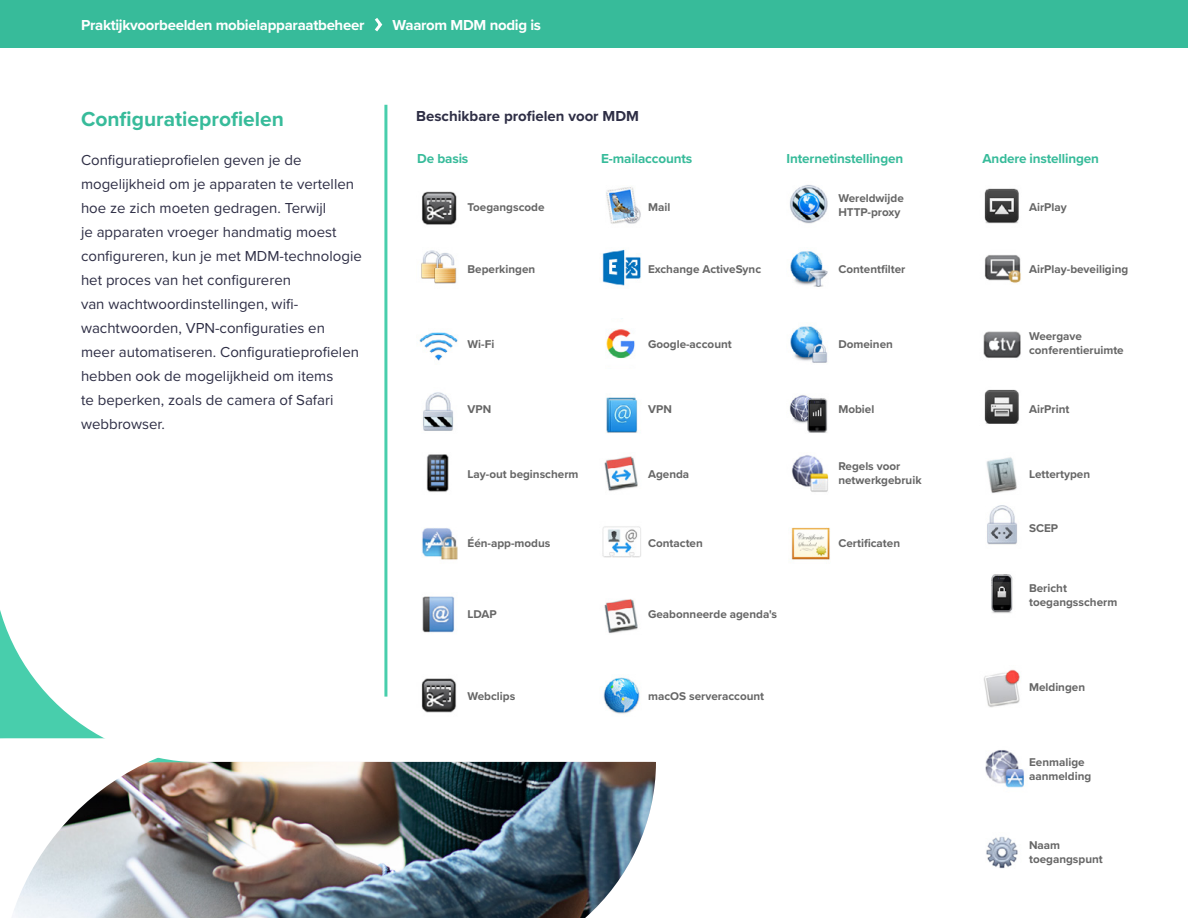
<style>
.page{position:relative;width:1188px;height:918px;background:#fff}
.page>*{position:absolute;margin:0;border:0;box-sizing:border-box;transform-origin:0 0}
.t1{font:700 21px "Proxima Nova";color:#37bb9a}
.t2{font:15px/24px "Proxima Nova";color:#2e2e45}
.t3{font:700 15px "Proxima Nova";letter-spacing:-.02em;color:#fff}
.t4{font:700 15px "Proxima Nova";color:#2e2e45}
.t5{font:700 13.5px "Proxima Nova";letter-spacing:-.01em;color:#37bb9a}
.t6{font:700 11.7px/14px "Proxima Nova";color:#666}
</style>
<div class="page">
<img style="left:790px;top:185px;width:38px;height:39px">
<img style="left:790px;top:251px;width:38px;height:36px">
<img style="left:790px;top:326px;width:38px;height:37px">
<img style="left:792px;top:455px;width:37px;height:37px">
<img style="left:789px;top:394px;width:39px;height:39px">
<img style="left:984px;top:188px;width:35px;height:36px">
<img style="left:984px;top:389px;width:35px;height:35px">
<img style="left:986px;top:457px;width:31px;height:36px">
<img style="left:791px;top:527px;width:39px;height:33px">
<img style="left:606px;top:187px;width:35px;height:37px">
<img style="left:602px;top:249px;width:39px;height:37px">
<img style="left:606px;top:329px;width:29px;height:30px">
<img style="left:603px;top:677px;width:37px;height:37px">
<img style="left:606px;top:397px;width:32px;height:36px">
<img style="left:604px;top:456px;width:34px;height:35px">
<img style="left:602px;top:526px;width:39px;height:32px">
<img style="left:604px;top:599px;width:34px;height:35px">
<img style="left:422px;top:191px;width:35px;height:34px">
<img style="left:421px;top:250px;width:36px;height:34px">
<img style="left:419px;top:332px;width:39px;height:29px">
<img style="left:423px;top:392px;width:31px;height:39px">
<img style="left:426px;top:454px;width:23px;height:38px">
<img style="left:422px;top:528px;width:36px;height:32px">
<img style="left:422px;top:596px;width:33px;height:37px">
<img style="left:984px;top:255px;width:37px;height:28px">
<img style="left:983px;top:331px;width:38px;height:27px">
<img style="left:421px;top:678px;width:36px;height:35px">
<img style="left:987px;top:505px;width:30px;height:40px">
<img style="left:991px;top:574px;width:22px;height:39px">
<img style="left:984px;top:669px;width:36px;height:39px">
<img style="left:985px;top:750px;width:39px;height:38px">
<img style="left:986px;top:836px;width:32px;height:33px">
<hr style="left:384px;top:105px;width:3px;height:592px;background:#48ceac">
<img style="left:253px;top:762px;width:403px;height:156px">
<svg style="left:0;top:610px;width:104px;height:128px"></svg>
<img style="left:0;top:738px;width:253px;height:180px">
<div style="left:0;top:0;width:1188px;height:48px;background:#37bb9a"></div>
<svg style="left:375px;top:18px;width:8px;height:14px"></svg>
<p class="t3" style="left:81px;top:14px;width:285px">Praktijkvoorbeelden mobielapparaatbeheer</p>
<p class="t3" style="left:393px;top:14px;width:150px">Waarom MDM nodig is</p>
<h1 class="t1" style="left:81px;top:103px;width:205px">Configuratieprofielen</h1>
<p class="t2" style="left:81px;top:148px;width:282px">Configuratieprofielen geven je de mogelijkheid om je apparaten te vertellen hoe ze zich moeten gedragen. Terwijl<br>je apparaten vroeger handmatig moest configureren, kun je met MDM-technologie het proces van het configureren<br>van wachtwoordinstellingen, wifi&shy;wachtwoorden, VPN-configuraties en meer automatiseren. Configuratieprofielen hebben ook de mogelijkheid om items<br>te beperken, zoals de camera of Safari webbrowser.</p>
<p class="t4" style="left:416px;top:105px;width:224px">Beschikbare profielen voor MDM</p>
<p class="t5" style="left:417px;top:148px;width:53px">De basis</p>
<p class="t5" style="left:601px;top:148px;width:93px">E-mailaccounts</p>
<p class="t5" style="left:787px;top:148px;width:118px">Internetinstellingen</p>
<p class="t5" style="left:983px;top:148px;width:118px">Andere instellingen</p>
<p class="t6" style="left:838px;top:191px;width:67px">Wereldwijde<br>HTTP-proxy</p>
<p class="t6" style="left:468px;top:200px;width:79px">Toegangscode</p>
<p class="t6" style="left:648px;top:200px;width:24px">Mail</p>
<p class="t6" style="left:1029px;top:200px;width:39px">AirPlay</p>
<p class="t6" style="left:468px;top:261px;width:69px">Beperkingen</p>
<p class="t6" style="left:648px;top:261px;width:115px">Exchange ActiveSync</p>
<p class="t6" style="left:1029px;top:261px;width:101px">AirPlay-beveiliging</p>
<p class="t6" style="left:838px;top:261px;width:68px">Contentfilter</p>
<p class="t6" style="left:468px;top:337px;width:28px">Wi-Fi</p>
<p class="t6" style="left:648px;top:337px;width:85px">Google-account</p>
<p class="t6" style="left:468px;top:402px;width:25px">VPN</p>
<p class="t6" style="left:648px;top:402px;width:25px">VPN</p>
<p class="t6" style="left:468px;top:467px;width:112px">Lay-out beginscherm</p>
<p class="t6" style="left:648px;top:467px;width:43px">Agenda</p>
<p class="t6" style="left:468px;top:536px;width:84px">Één-app-modus</p>
<p class="t6" style="left:648px;top:536px;width:56px">Contacten</p>
<p class="t6" style="left:468px;top:607px;width:31px">LDAP</p>
<p class="t6" style="left:648px;top:607px;width:131px">Geabonneerde agenda's</p>
<p class="t6" style="left:468px;top:689px;width:49px">Webclips</p>
<p class="t6" style="left:648px;top:689px;width:118px">macOS serveraccount</p>
<p class="t6" style="left:838px;top:337px;width:56px">Domeinen</p>
<p class="t6" style="left:838px;top:402px;width:37px">Mobiel</p>
<p class="t6" style="left:838px;top:458px;width:85px">Regels voor netwerkgebruik</p>
<p class="t6" style="left:838px;top:536px;width:63px">Certificaten</p>
<p class="t6" style="left:1029px;top:329px;width:96px">Weergave conferentieruimte</p>
<p class="t6" style="left:1029px;top:402px;width:42px">AirPrint</p>
<p class="t6" style="left:1029px;top:467px;width:63px">Lettertypen</p>
<p class="t6" style="left:1029px;top:521px;width:31px">SCEP</p>
<p class="t6" style="left:1029px;top:581px;width:90px">Bericht toegangsscherm</p>
<p class="t6" style="left:1029px;top:680px;width:58px">Meldingen</p>
<p class="t6" style="left:1029px;top:755px;width:64px">Eenmalige aanmelding</p>
<p class="t6" style="left:1029px;top:837px;width:75px">Naam toegangspunt</p>
</div>
